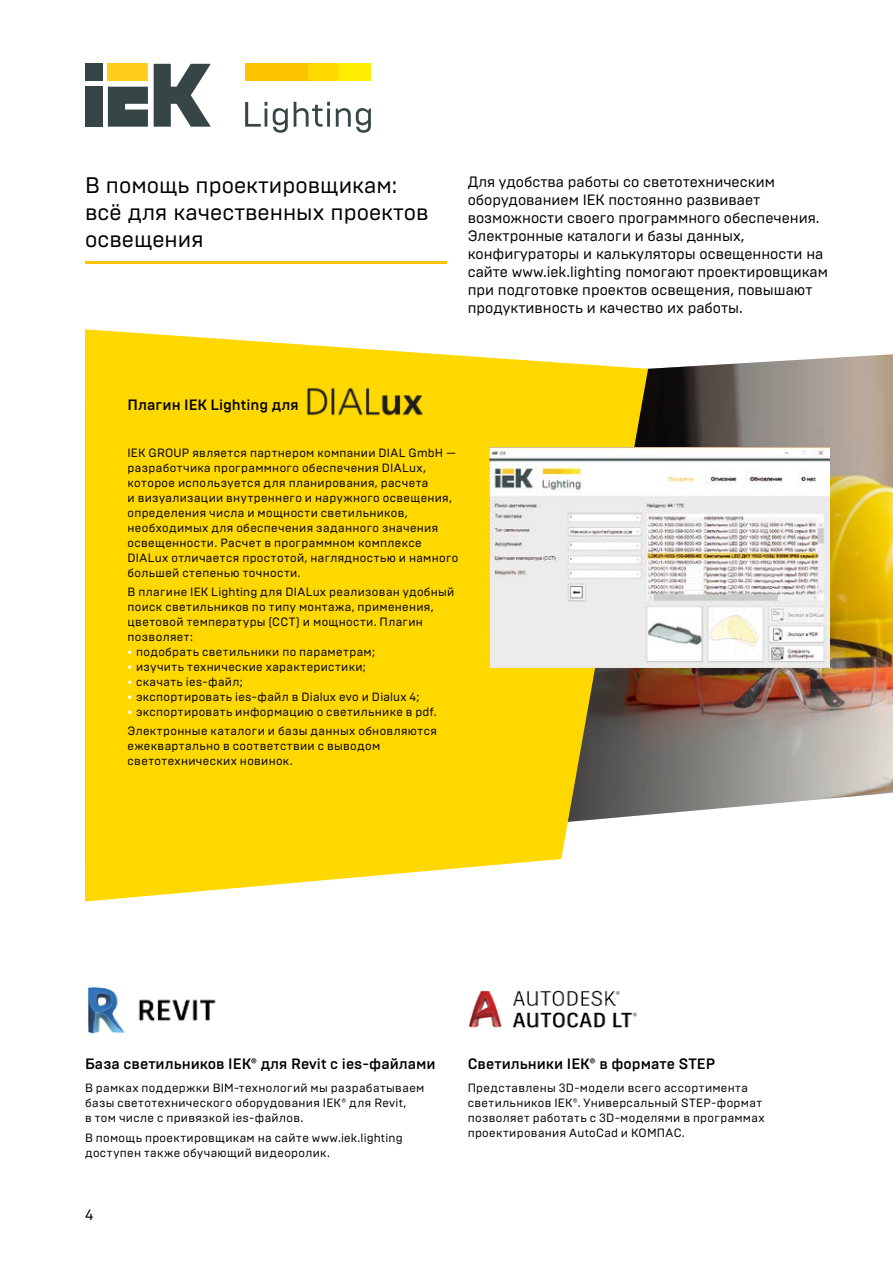
<style>
.page{position:relative;width:893px;height:1263px;background:#fff}
.page>*{position:absolute;margin:0;border:0;box-sizing:border-box;transform-origin:0 0}
.t1{font:22.5px/27px "Brutal Type";color:#000}
.t2{font:15px/18px "Brutal Type";color:#000}
.t3{font:500 15px "Brutal Type";color:#000}
.t4{font:12px/15px "Brutal Type";letter-spacing:.025em;color:#000}
.s1{color:#fff}
</style>
<div class="page">
<img style="left:648px;top:354px;width:245px;height:461px">
<svg style="left:85px;top:329px;width:563px;height:572px;background:#f8d61c"></svg>
<div style="left:308px;top:64px;width:31px;height:17px;background:#ffd800"></div>
<div style="left:339px;top:64px;width:32px;height:17px;background:#ffed00"></div>
<div style="left:245px;top:64px;width:63px;height:17px;background:#fdc300"></div>
<div style="left:108px;top:64px;width:40px;height:17px;background:#ffcd1c"></div>
<div style="left:85px;top:87px;width:17px;height:40px;background:#364647"></div>
<div style="left:85px;top:64px;width:17px;height:17px;background:#364647"></div>
<svg style="left:108px;top:87px;width:40px;height:40px;background:#485657"></svg>
<svg style="left:154px;top:64px;width:57px;height:63px"></svg>
<svg style="left:245px;top:102px;width:126px;height:31px"></svg>
<img style="left:468px;top:990px;width:169px;height:38px">
<img style="left:87px;top:987px;width:129px;height:47px">
<hr style="left:85px;top:262px;width:361px;height:2px;background:#fdc300">
<img style="left:301px;top:379px;width:129px;height:41px">
<img style="left:489px;top:447px;width:340px;height:220px">
<h1 class="t1" style="left:85px;top:171px;width:345px">В помощь проектировщикам: всё для качественных проектов освещения</h1>
<p class="t2" style="left:468px;top:172px;width:362px">Для удобства работы со светотехническим оборудованием IEK постоянно развивает возможности своего программного обеспечения.<br>Электронные каталоги и базы данных, конфигураторы и калькуляторы освещенности на сайте www.iek.lighting помогают проектировщикам при подготовке проектов освещения, повышают продуктивность и качество их работы.</p>
<p class="t3" style="left:128px;top:396px;width:173px">Плагин IEK Lighting для</p>
<p class="t4" style="left:128px;top:445px;width:332px">IEK GROUP является партнером компании DIAL GmbH — разработчика программного обеспечения DIALux, которое используется для планирования, расчета<br>и визуализации внутреннего и наружного освещения, определения числа и мощности светильников, необходимых для обеспечения заданного значения освещенности. Расчет в программном комплексе DIALux отличается простотой, наглядностью и намного большей степенью точности.</p>
<p class="t4" style="left:128px;top:584px;width:328px">В плагине IEK Lighting для DIALux реализован удобный поиск светильников по типу монтажа, применения, цветовой температуры (CCT) и мощности. Плагин позволяет:</p>
<p class="t4" style="left:128px;top:644px;width:249px"><span class="s1">•</span> подобрать светильники по параметрам;</p>
<p class="t4" style="left:128px;top:659px;width:240px"><span class="s1">•</span> изучить технические характеристики;</p>
<p class="t4" style="left:128px;top:674px;width:117px"><span class="s1">•</span> скачать ies-файл;</p>
<p class="t4" style="left:128px;top:689px;width:293px"><span class="s1">•</span> экспортировать ies-файл в Dialux evo и Dialux 4;</p>
<p class="t4" style="left:128px;top:702px;width:311px;line-height:19.2px"><span class="s1">•</span> экспортировать информацию о светильнике в pdf.<br>Электронные каталоги и базы данных обновляются</p>
<p class="t4" style="left:128px;top:739px;width:254px">ежеквартально в соответствии с выводом светотехнических новинок.</p>
<p class="t3" style="left:85px;top:1055px;width:352px">База светильников IEK® для Revit с ies-файлами</p>
<p class="t4" style="left:85px;top:1081px;width:341px">В рамках поддержки BIM-технологий мы разрабатываем базы светотехнического оборудования IEK® для Revit,<br>в том числе с привязкой ies-файлов.</p>
<p class="t4" style="left:85px;top:1130px;width:319px">В помощь проектировщикам на сайте www.iek.lighting доступен также обучающий видеоролик.</p>
<p class="t2" style="left:85px;top:1206px;width:10px">4</p>
<p class="t3" style="left:468px;top:1055px;width:249px">Светильники IEK® в формате STEP</p>
<p class="t4" style="left:468px;top:1081px;width:298px">Представлены 3D-модели всего ассортимента светильников IEK®. Универсальный STEP-формат позволяет работать с 3D-моделями в программах проектирования AutoCad и КОМПАС.</p>
</div>
